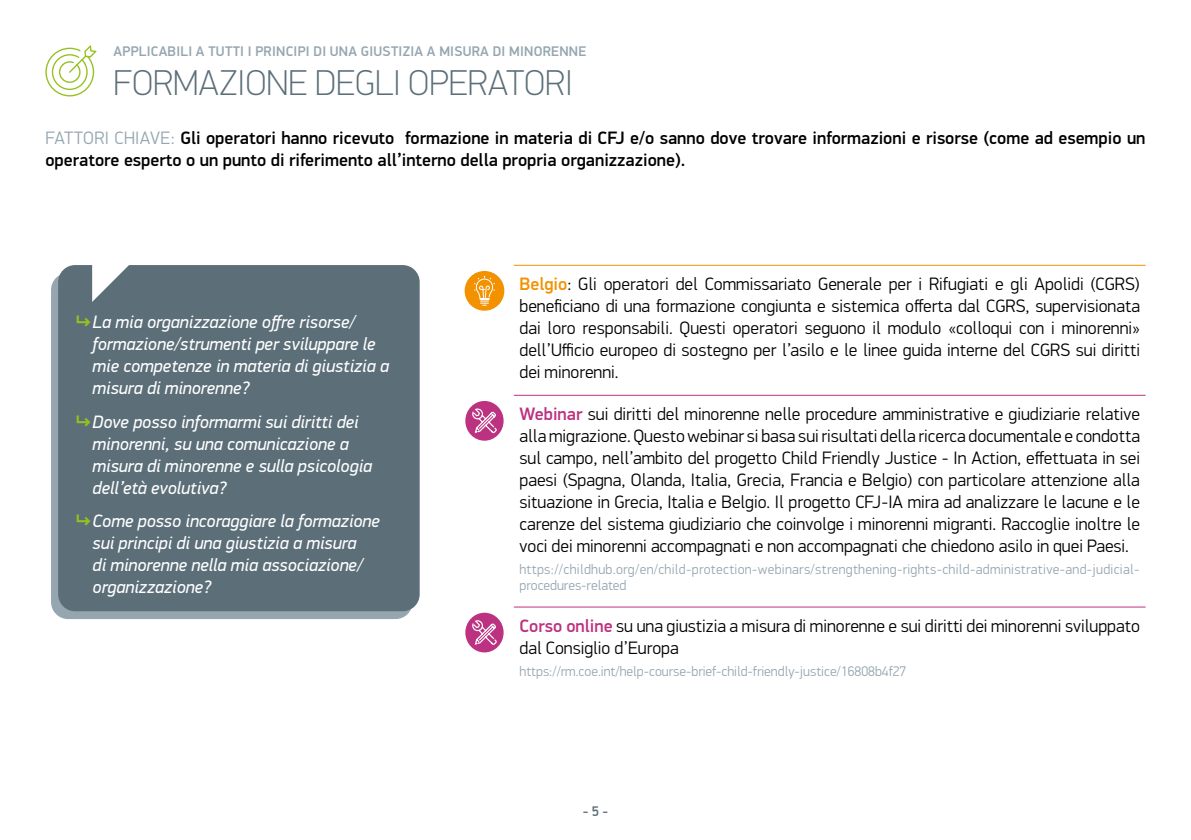
<style>
.page{position:relative;width:1191px;height:840px;background:#fff}
.page>*{position:absolute;margin:0;border:0;box-sizing:border-box;transform-origin:0 0}
.t1{font:100 36px "PF Din Display Pro";color:#5c6f79}
.t2{font:300 18px/22px "PF Din Display Pro";color:#000;text-align:justify}
.t3{font:italic 18px/22px "PF Din Display Pro";color:#fff}
.t4{font:500 18px/22px "PF Din Display Pro";color:#000}
.t5{font:300 14px/16px "PF Din Display Pro";letter-spacing:.025em;color:#95a6b0}
.t6{font:300 14px "PF Din Display Pro";color:#95a6b0}
.t7{font:500 14px "PF Din Display Pro";letter-spacing:.02em;color:#95a6b0}
.t8{font:500 14px "PF Din Display Pro";color:#5c6f79}
.s1{font-weight:300;color:#95a6b0}
.s2{font-weight:900;font-style:normal;color:#95c11f}
.s3{font-weight:500;color:#f39200}
.s4{font-weight:500;color:#bc3280}
</style>
<div class="page">
<div style="left:51px;top:273px;width:361px;height:345px;background:#95a6b0;border-radius:17px"></div>
<div style="left:58px;top:265px;width:362px;height:346px;background:#5c6f79;border-radius:17px"></div>
<svg style="left:92px;top:265px;width:37px;height:37px"></svg>
<hr style="left:514px;top:265px;width:631px;height:1px;background:#f39200">
<hr style="left:514px;top:395px;width:631px;height:1px;background:#bc3280">
<hr style="left:514px;top:606px;width:631px;height:1px;background:#bc3280">
<div style="left:464px;top:271px;width:40px;height:39px;background:#f39200;border-radius:50%"></div>
<svg style="left:473px;top:271px;width:22px;height:35px"></svg>
<div style="left:465px;top:401px;width:38px;height:39px;background:#bc3280;border-radius:50%"></div>
<svg style="left:472px;top:408px;width:25px;height:26px"></svg>
<div style="left:465px;top:612px;width:38px;height:40px;background:#bc3280;border-radius:50%"></div>
<svg style="left:472px;top:620px;width:25px;height:25px"></svg>
<svg style="left:45px;top:45px;width:51px;height:51px"></svg>
<p class="t7" style="left:114px;top:43px;width:474px">APPLICABILI A TUTTI I PRINCIPI DI UNA GIUSTIZIA A MISURA DI MINORENNE</p>
<h1 class="t1" style="left:113px;top:62px;width:461px">FORMAZIONE DEGLI OPERATORI</h1>
<p class="t4" style="left:45px;top:127px;width:1101px"><span class="s1">FATTORI CHIAVE:</span> Gli operatori hanno ricevuto formazione in materia di CFJ e/o sanno dove trovare informazioni e risorse (come ad esempio un operatore esperto o un punto di riferimento all’interno della propria organizzazione).</p>
<p class="t3" style="left:93px;top:311px;width:298px;text-indent:-17px"><span class="s2">↳</span>La mia organizzazione offre risorse/ formazione/strumenti per sviluppare le mie competenze in materia di giustizia a misura di minorenne?</p>
<p class="t3" style="left:93px;top:410px;width:281px;text-indent:-17px"><span class="s2">↳</span>Dove posso informarmi sui diritti dei minorenni, su una comunicazione a misura di minorenne e sulla psicologia dell’età evolutiva?</p>
<p class="t3" style="left:93px;top:509px;width:289px;text-indent:-17px"><span class="s2">↳</span>Come posso incoraggiare la formazione sui principi di una giustizia a misura<br>di minorenne nella mia associazione/ organizzazione?</p>
<p class="t2" style="left:519px;top:273px;width:622px"><span class="s3">Belgio</span>: Gli operatori del Commissariato Generale per i Rifugiati e gli Apolidi (CGRS) beneficiano di una formazione congiunta e sistemica offerta dal CGRS, supervisionata dai loro responsabili. Questi operatori seguono il modulo «colloqui con i minorenni» dell’Ufficio europeo di sostegno per l’asilo e le linee guida interne del CGRS sui diritti dei minorenni.</p>
<p class="t2" style="left:519px;top:403px;width:622px"><span class="s4">Webinar</span> sui diritti del minorenne nelle procedure amministrative e giudiziarie relative alla migrazione. Questo webinar si basa sui risultati della ricerca documentale e condotta sul campo, nell’ambito del progetto Child Friendly Justice - In Action, effettuata in sei paesi (Spagna, Olanda, Italia, Grecia, Francia e Belgio) con particolare attenzione alla situazione in Grecia, Italia e Belgio. Il progetto CFJ-IA mira ad analizzare le lacune e le carenze del sistema giudiziario che coinvolge i minorenni migranti. Raccoglie inoltre le voci dei minorenni accompagnati e non accompagnati che chiedono asilo in quei Paesi.</p>
<p class="t5" style="left:519px;top:561px;width:621px">https://childhub.org/en/child-protection-webinars/strengthening-rights-child-administrative-and-judicial&shy;procedures-related</p>
<p class="t2" style="left:519px;top:614px;width:622px"><span class="s4">Corso online</span> su una giustizia a misura di minorenne e sui diritti dei minorenni sviluppato dal Consiglio d’Europa</p>
<p class="t6" style="left:519px;top:662px;width:388px">https://rm.coe.int/help-course-brief-child-friendly-justice/16808b4f27</p>
<p class="t8" style="left:582px;top:801px;width:27px">- 5 -</p>
</div>
